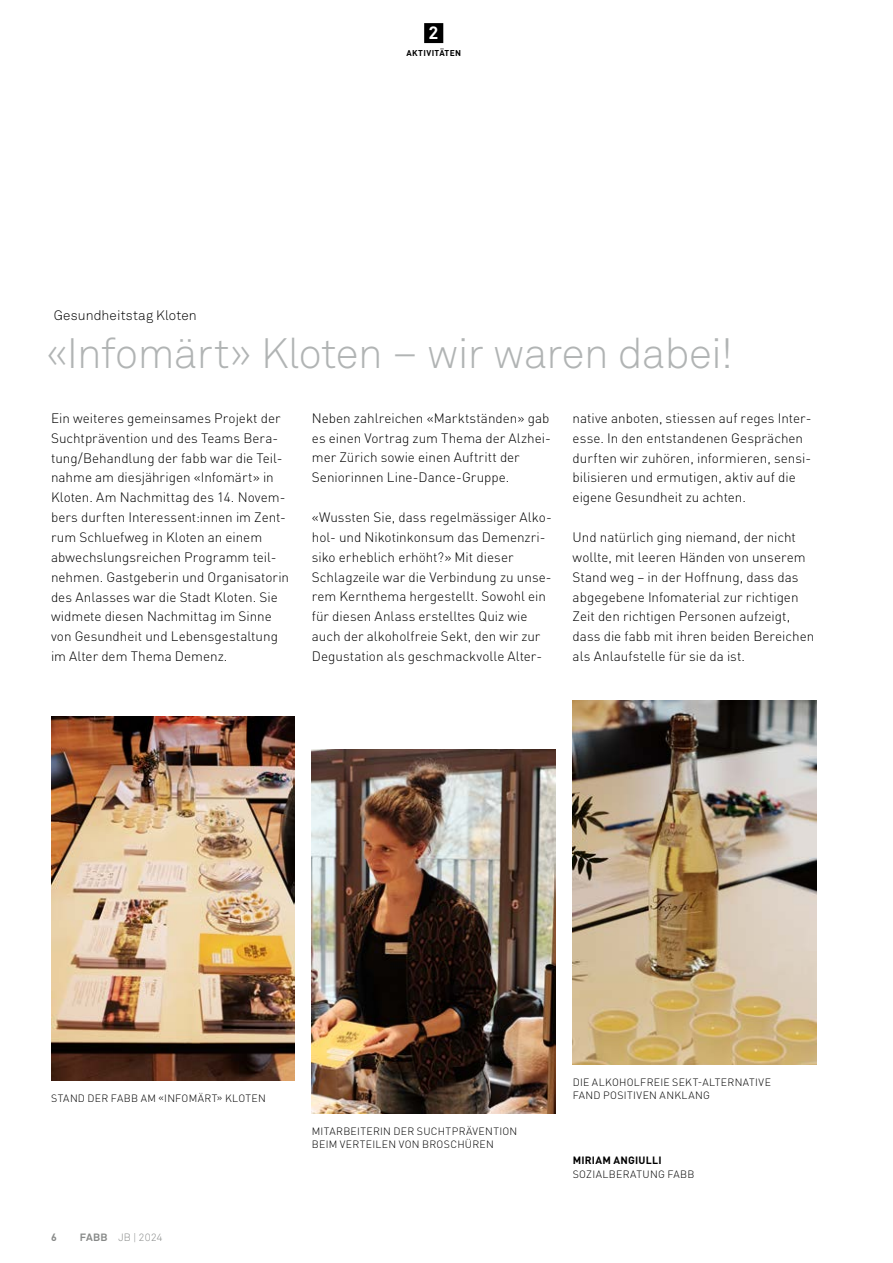
<style>
.page{position:relative;width:893px;height:1263px;background:#fff}
.page>*{position:absolute;margin:0;border:0;box-sizing:border-box;transform-origin:0 0}
.t1{font:300 42px "Akkurat Std";letter-spacing:-.015em;color:#b1b4b4}
.t2{font:700 17.85px "Akkurat Std";color:#fff}
.t3{font:300 13.5px/19.8px "DINOT";color:#000}
.t4{font:300 13.5px "Akkurat Std";letter-spacing:.01em;color:#000}
.t5{font:300 10.5px/13.5px "DINOT";letter-spacing:.025em;color:#000}
.t6{font:700 10.5px "DINOT";letter-spacing:.025em;color:#000}
.t7{font:300 10.5px "Akkurat Std";letter-spacing:.01em;color:#878988}
.t8{font:700 10.5px "DINOT";color:#878988}
.t9{font:700 8.4px "DINOT";letter-spacing:.04em;color:#000}
.s1{font-weight:700}
</style>
<div class="page">
<div style="left:424px;top:23px;width:19px;height:20px;background:#000"></div>
<img style="left:51px;top:716px;width:244px;height:364px">
<img style="left:312px;top:749px;width:244px;height:364px">
<img style="left:573px;top:700px;width:243px;height:364px">
<h2 class="t2" style="left:429px;top:22px;width:12px">2</h2>
<p class="t9" style="left:406px;top:47px;width:56px">AKTIVITÄTEN</p>
<p class="t4" style="left:54px;top:307px;width:144px">Gesundheitstag Kloten</p>
<h1 class="t1" style="left:46px;top:329px;width:688px">«Infomärt» Kloten – wir waren dabei!</h1>
<p class="t3" style="left:51px;top:407px;width:240px">Ein weiteres gemeinsames Projekt der Suchtprävention und des Teams Bera&shy;tung/Behandlung der fabb war die Teil&shy;nahme am diesjährigen «Infomärt» in Kloten. Am Nachmittag des 14. Novem&shy;bers durften Interessent:innen im Zent&shy;rum Schluefweg in Kloten an einem abwechslungsreichen Programm teil&shy;nehmen. Gastgeberin und Organisatorin des Anlasses war die Stadt Kloten. Sie widmete diesen Nachmittag im Sinne von Gesundheit und Lebensgestaltung im Alter dem Thema Demenz.</p>
<p class="t3" style="left:312px;top:407px;width:240px">Neben zahlreichen «Marktständen» gab es einen Vortrag zum Thema der Alzhei&shy;mer Zürich sowie einen Auftritt der Seniorinnen Line-Dance-Gruppe.</p>
<p class="t3" style="left:312px;top:507px;width:241px">«Wussten Sie, dass regelmässiger Alko&shy;hol- und Nikotinkonsum das Demenzri&shy;siko erheblich erhöht?» Mit dieser Schlagzeile war die Verbindung zu unse&shy;rem Kernthema hergestellt. Sowohl ein für diesen Anlass erstelltes Quiz wie auch der alkoholfreie Sekt, den wir zur Degustation als geschmackvolle Alter-</p>
<p class="t3" style="left:573px;top:407px;width:240px">native anboten, stiessen auf reges Inter&shy;esse. In den entstandenen Gesprächen durften wir zuhören, informieren, sensi&shy;bilisieren und ermutigen, aktiv auf die eigene Gesundheit zu achten.</p>
<p class="t3" style="left:573px;top:527px;width:243px">Und natürlich ging niemand, der nicht wollte, mit leeren Händen von unserem Stand weg – in der Hoffnung, dass das abgegebene Infomaterial zur richtigen Zeit den richtigen Personen aufzeigt, dass die fabb mit ihren beiden Bereichen als Anlaufstelle für sie da ist.</p>
<p class="t5" style="left:573px;top:1075px;width:200px">DIE ALKOHOLFREIE SEKT-ALTERNATIVE</p>
<p class="t5" style="left:51px;top:1090px;width:216px">STAND DER FABB AM «INFOMÄRT» KLOTEN</p>
<p class="t5" style="left:573px;top:1088px;width:139px">FAND POSITIVEN ANKLANG</p>
<p class="t5" style="left:312px;top:1123px;width:207px">MITARBEITERIN DER SUCHTPRÄVENTION<br>BEIM VERTEILEN VON BROSCHÜREN</p>
<p class="t8" style="left:51px;top:1230px;width:7px">6</p>
<p class="t7" style="left:80px;top:1231px;width:84px"><span class="s1">FABB</span> JB | 2024</p>
<p class="t6" style="left:573px;top:1153px;width:91px">MIRIAM ANGIULLI</p>
<p class="t5" style="left:573px;top:1167px;width:123px">SOZIALBERATUNG FABB</p>
</div>
